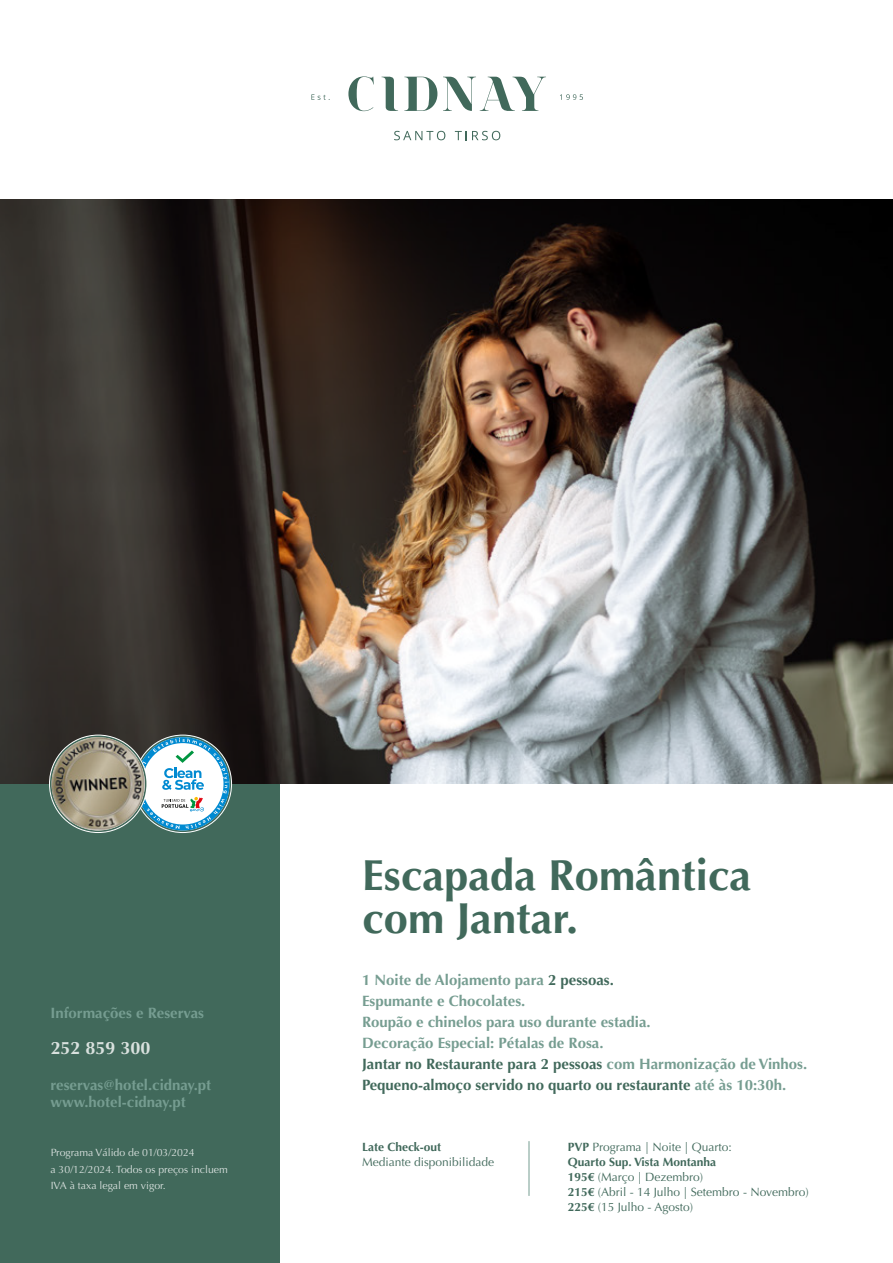
<style>
.page{position:relative;width:893px;height:1263px;background:#fff}
.page>*{position:absolute;margin:0;border:0;box-sizing:border-box;transform-origin:0 0}
.t1{font:700 43.5px/43.5px "Optima";color:#41695b}
.t2{font:700 18px "Optima";color:#fff}
.t3{font:700 15px/21px "Optima";color:#769d91}
.t4{font:12px/15px "Optima";color:#41695b}
.t5{font:700 12px "Optima";color:#41695b}
.t6{font:10.5px/16.5px "Optima";color:#fff}
.s1{color:#41695b}
.s2{font-weight:700}
</style>
<div class="page">
<div style="left:0;top:773px;width:280px;height:490px;background:#41695b"></div>
<svg style="left:404px;top:77px;width:33px;height:34px"></svg>
<svg style="left:382px;top:76px;width:16px;height:35px"></svg>
<svg style="left:348px;top:76px;width:26px;height:35px"></svg>
<svg style="left:560px;top:94px;width:23px;height:6px"></svg>
<svg style="left:394px;top:131px;width:51px;height:9px"></svg>
<svg style="left:311px;top:94px;width:19px;height:6px"></svg>
<svg style="left:443px;top:77px;width:103px;height:34px"></svg>
<svg style="left:455px;top:131px;width:45px;height:9px"></svg>
<hr style="left:529px;top:1141px;width:1px;height:55px;background:#769d91">
<img style="left:0;top:199px;width:893px;height:585px">
<svg style="left:49px;top:734px;width:183px;height:99px"></svg>
<img style="left:52px;top:737px;width:93px;height:93px">
<p class="t3" style="left:50px;top:1003px;width:155px">Informações e Reservas</p>
<p class="t2" style="left:50px;top:1038px;width:102px">252 859 300</p>
<p class="t3" style="left:50px;top:1077px;width:162px;line-height:16.5px">reservas@hotel.cidnay.pt www.hotel-cidnay.pt</p>
<p class="t6" style="left:50px;top:1144px;width:179px">Programa Válido de 01/03/2024<br>a 30/12/2024. Todos os preços incluem<br>IVA à taxa legal em vigor.</p>
<h1 class="t1" style="left:362px;top:854px;width:391px">Escapada Romântica com Jantar.</h1>
<p class="t3" style="left:362px;top:970px;width:447px">1 Noite de Alojamento para <span class="s1">2 pessoas.<br></span>Espumante e Chocolates.<br>Roupão e chinelos para uso durante estadia.<br>Decoração Especial: Pétalas de Rosa.<br><span class="s1">Jantar no Restaurante para 2 pessoas</span> com Harmonização de Vinhos.<br><span class="s1">Pequeno-almoço servido no quarto ou restaurante</span> até às 10:30h.</p>
<p class="t5" style="left:362px;top:1140px;width:81px">Late Check-out</p>
<p class="t4" style="left:362px;top:1155px;width:134px">Mediante disponibilidade</p>
<p class="t4" style="left:568px;top:1140px;width:242px"><span class="s2">PVP</span> Programa | Noite | Quarto:<br><span class="s2">Quarto Sup. Vista Montanha<br>195€</span> (Março | Dezembro)<br><span class="s2">215€</span> (Abril - 14 Julho | Setembro - Novembro)<br><span class="s2">225€</span> (15 Julho - Agosto)</p>
</div>
